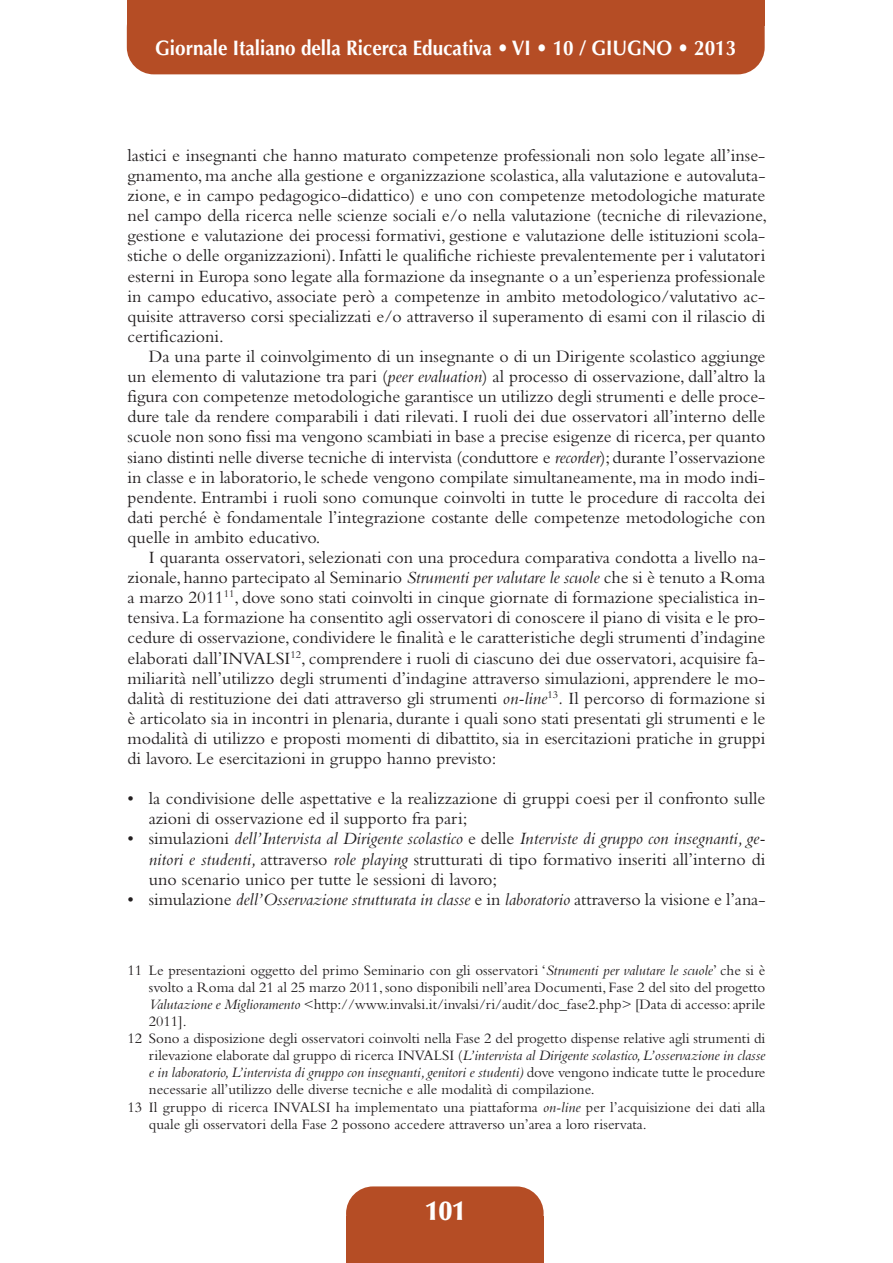
<style>
.page{position:relative;width:893px;height:1263px;background:#fff}
.page>*{position:absolute;margin:0;border:0;box-sizing:border-box;transform-origin:0 0}
.t1{font:900 27px "Optima";color:#fff}
.t2{font:700 21px "Optima";color:#fff;scale:.9 1}
.t3{font:18px/20.1px "Bembo";color:#231f20}
.t4{font:italic 18px "Bembo";letter-spacing:-.005em;color:#231f20}
.t5{font:15px "Bembo";color:#231f20}
.t6{font:italic 15px "Bembo";letter-spacing:-.005em;color:#231f20}
.s1{font-style:italic}
.s2{font-style:normal}
</style>
<div class="page">
<div style="left:127px;top:1px;width:638px;height:73px;background:#b54d25;border-radius:27px"></div>
<div style="left:127px;top:0;width:638px;height:26px;background:#b54d25"></div>
<div style="left:346px;top:1216px;width:198px;height:47px;background:#b54d25"></div>
<div style="left:346px;top:1186px;width:198px;height:55px;background:#b54d25;border-radius:27px"></div>
<p class="t2" style="left:155px;top:40px;width:647px">Giornale Italiano della Ricerca Educativa • VI • 10 / GIUGNO • 2013</p>
<p class="t3" style="left:128px;top:147px;width:639px">lastici e insegnanti che hanno maturato competenze professionali non solo legate all’inse-</p>
<p class="t3" style="left:128px;top:167px;width:639px">gnamento, ma anche alla gestione e organizzazione scolastica, alla valutazione e autovaluta-</p>
<p class="t3" style="left:128px;top:187px;width:639px">zione, e in campo pedagogico-didattico) e uno con competenze metodologiche maturate</p>
<p class="t3" style="left:128px;top:207px;width:641px">nel campo della ricerca nelle scienze sociali e/o nella valutazione (tecniche di rilevazione,</p>
<p class="t3" style="left:128px;top:227px;width:639px">gestione e valutazione dei processi formativi, gestione e valutazione delle istituzioni scola-</p>
<p class="t3" style="left:128px;top:248px;width:639px">stiche o delle organizzazioni). Infatti le qualifiche richieste prevalentemente per i valutatori</p>
<p class="t3" style="left:128px;top:268px;width:639px">esterni in Europa sono legate alla formazione da insegnante o a un’esperienza professionale</p>
<p class="t3" style="left:128px;top:288px;width:639px">in campo educativo, associate però a competenze in ambito metodologico/valutativo ac-</p>
<p class="t3" style="left:128px;top:308px;width:639px">quisite attraverso corsi specializzati e/o attraverso il superamento di esami con il rilascio di</p>
<p class="t3" style="left:128px;top:328px;width:98px">certificazioni.</p>
<p class="t3" style="left:149px;top:348px;width:618px">Da una parte il coinvolgimento di un insegnante o di un Dirigente scolastico aggiunge</p>
<p class="t3" style="left:128px;top:368px;width:639px">un elemento di valutazione tra pari (<span class="s1">peer evaluation</span>) al processo di osservazione, dall’altro la</p>
<p class="t3" style="left:128px;top:388px;width:639px">figura con competenze metodologiche garantisce un utilizzo degli strumenti e delle proce-</p>
<p class="t3" style="left:128px;top:408px;width:639px">dure tale da rendere comparabili i dati rilevati. I ruoli dei due osservatori all’interno delle</p>
<p class="t3" style="left:128px;top:429px;width:639px">scuole non sono fissi ma vengono scambiati in base a precise esigenze di ricerca, per quanto</p>
<p class="t3" style="left:128px;top:449px;width:639px">siano distinti nelle diverse tecniche di intervista (conduttore e <span class="s1">recorder</span>); durante l’osservazione</p>
<p class="t3" style="left:128px;top:469px;width:639px">in classe e in laboratorio, le schede vengono compilate simultaneamente, ma in modo indi-</p>
<p class="t3" style="left:128px;top:489px;width:639px">pendente. Entrambi i ruoli sono comunque coinvolti in tutte le procedure di raccolta dei</p>
<p class="t3" style="left:128px;top:509px;width:639px">dati perché è fondamentale l’integrazione costante delle competenze metodologiche con</p>
<p class="t3" style="left:128px;top:529px;width:195px">quelle in ambito educativo.</p>
<p class="t3" style="left:149px;top:549px;width:618px">I quaranta osservatori, selezionati con una procedura comparativa condotta a livello na-</p>
<p class="t3" style="left:128px;top:569px;width:639px">zionale, hanno partecipato al Seminario <span class="s1">Strumenti per valutare le scuole</span> che si è tenuto a Roma</p>
<p class="t3" style="left:128px;top:589px;width:639px">a marzo 2011<sup>11</sup>, dove sono stati coinvolti in cinque giornate di formazione specialistica in-</p>
<p class="t3" style="left:128px;top:609px;width:639px">tensiva. La formazione ha consentito agli osservatori di conoscere il piano di visita e le pro-</p>
<p class="t3" style="left:128px;top:629px;width:639px">cedure di osservazione, condividere le finalità e le caratteristiche degli strumenti d’indagine</p>
<p class="t3" style="left:128px;top:650px;width:639px">elaborati dall’INVALSI<sup>12</sup>, comprendere i ruoli di ciascuno dei due osservatori, acquisire fa-</p>
<p class="t3" style="left:128px;top:670px;width:639px">miliarità nell’utilizzo degli strumenti d’indagine attraverso simulazioni, apprendere le mo-</p>
<p class="t3" style="left:128px;top:690px;width:639px">dalità di restituzione dei dati attraverso gli strumenti <span class="s1">on-line</span><sup>13</sup><span class="s1">.</span> Il percorso di formazione si</p>
<p class="t3" style="left:128px;top:710px;width:639px">è articolato sia in incontri in plenaria, durante i quali sono stati presentati gli strumenti e le</p>
<p class="t3" style="left:128px;top:730px;width:639px">modalità di utilizzo e proposti momenti di dibattito, sia in esercitazioni pratiche in gruppi</p>
<p class="t3" style="left:128px;top:750px;width:371px">di lavoro. Le esercitazioni in gruppo hanno previsto:</p>
<p class="t3" style="left:149px;top:790px;width:618px;text-indent:-21px">• la condivisione delle aspettative e la realizzazione di gruppi coesi per il confronto sulle azioni di osservazione ed il supporto fra pari;</p>
<p class="t3" style="left:149px;top:830px;width:618px;text-align:justify;text-indent:-21px">• simulazioni <span class="s1">dell’Intervista al Dirigente scolastico</span> e delle <span class="s1">Interviste di gruppo con insegnanti, ge&shy;nitori e studenti,</span> attraverso <span class="s1">role playing</span> strutturati di tipo formativo inseriti all’interno di uno scenario unico per tutte le sessioni di lavoro;</p>
<p class="t4" style="left:128px;top:893px;width:639px"><span class="s2">• simulazione</span> dell’Osservazione strutturata in classe <span class="s2">e in</span> laboratorio <span class="s2">attraverso la visione e l’ana-</span></p>
<p class="t5" style="left:128px;top:965px;width:639px">11 Le presentazioni oggetto del primo Seminario con gli osservatori ‘<span class="s1">Strumenti per valutare le scuole</span>’ che si è</p>
<p class="t5" style="left:149px;top:982px;width:618px">svolto a Roma dal 21 al 25 marzo 2011, sono disponibili nell’area Documenti, Fase 2 del sito del progetto</p>
<p class="t5" style="left:149px;top:999px;width:618px"><span class="s1">Valutazione e Miglioramento</span> &lt;http://www.invalsi.it/invalsi/ri/audit/doc_fase2.php&gt; [Data di accesso: aprile</p>
<p class="t5" style="left:149px;top:1016px;width:39px">2011].</p>
<p class="t5" style="left:128px;top:1033px;width:639px">12 Sono a disposizione degli osservatori coinvolti nella Fase 2 del progetto dispense relative agli strumenti di</p>
<p class="t6" style="left:149px;top:1050px;width:618px"><span class="s2">rilevazione elaborate dal gruppo di ricerca INVALSI (</span>L’intervista al Dirigente scolastico, L’osservazione in classe</p>
<p class="t6" style="left:149px;top:1067px;width:618px">e in laboratorio, L’intervista di gruppo con insegnanti, genitori e studenti) <span class="s2">dove vengono indicate tutte le procedure</span></p>
<p class="t5" style="left:149px;top:1084px;width:447px">necessarie all’utilizzo delle diverse tecniche e alle modalità di compilazione.</p>
<p class="t5" style="left:128px;top:1101px;width:639px">13 Il gruppo di ricerca INVALSI ha implementato una piattaforma <span class="s1">on-line</span> per l’acquisizione dei dati alla</p>
<p class="t5" style="left:149px;top:1119px;width:499px">quale gli osservatori della Fase 2 possono accedere attraverso un’area a loro riservata.</p>
<p class="t1" style="left:425px;top:1200px;width:42px">101</p>
</div>
